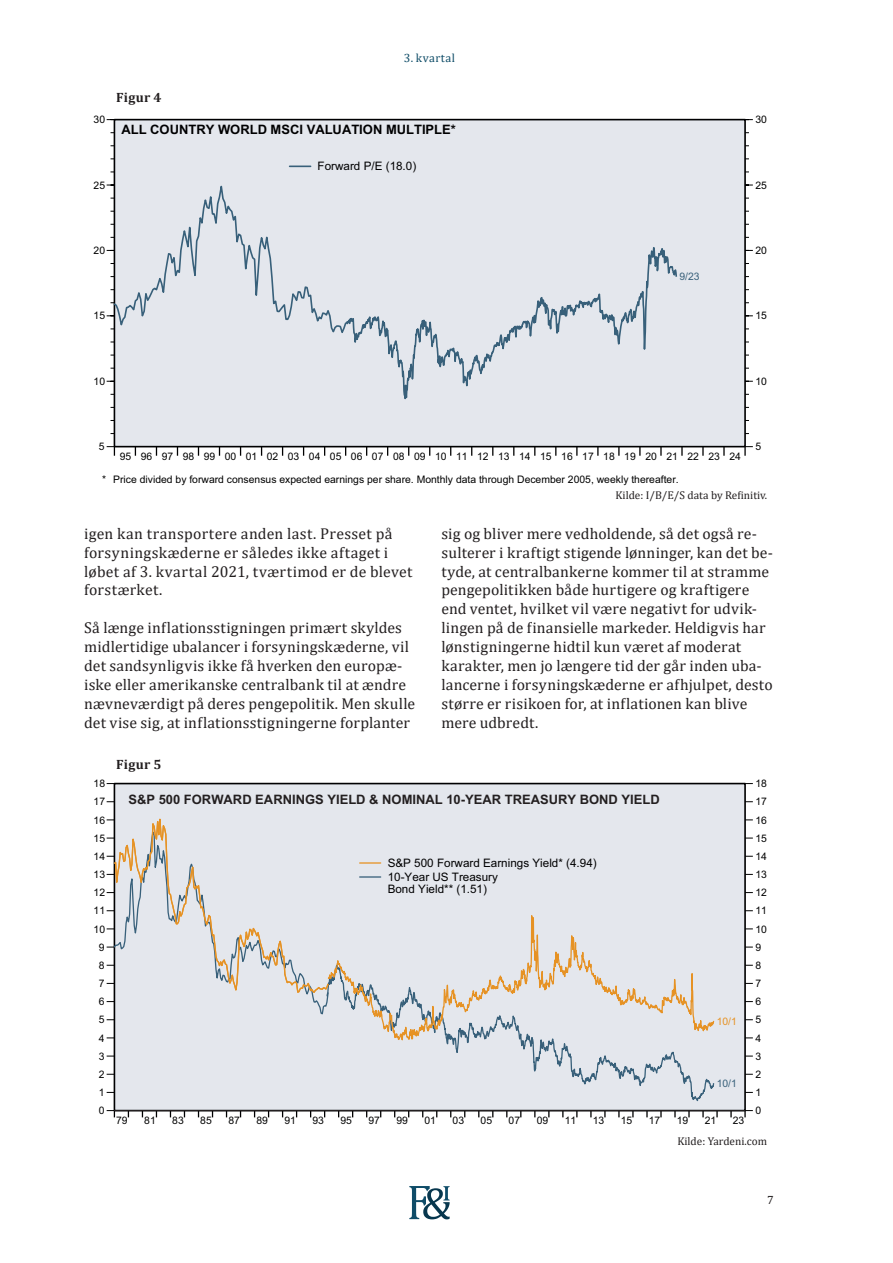
<style>
.page{position:relative;width:893px;height:1263px;background:#fff}
.page>*{position:absolute;margin:0;border:0;box-sizing:border-box;transform-origin:0 0}
.t1{font:15.75px/18.9px "Cambria";letter-spacing:.01em;color:#231f20}
.t2{font:700 13.5px "Cambria";letter-spacing:.02em;color:#231f20}
.t3{font:700 13.05px "Arial";color:#231f20}
.t4{font:700 13.05px "Arial";color:#000001}
.t5{font:12px "Cambria";letter-spacing:.04em;color:#0e4c67}
.t6{font:12px "Cambria";color:#231f20}
.t7{font:11.7px/14px "Arial";color:#000001}
.t8{font:11.25px "Cambria";color:#231f20}
.t9{font:10.35px "Arial";color:#000001}
.t10{font:10.35px "Arial";color:#38607a}
.t11{font:10.35px "Arial";color:#e69224}
</style>
<div class="page">
<svg style="left:409px;top:1186px;width:41px;height:33px"></svg>
<div style="left:114px;top:120px;width:631px;height:327px;background:#e4e7ed"></div>
<svg style="left:639px;top:447px;width:2px;height:9px"></svg>
<svg style="left:618px;top:447px;width:2px;height:9px"></svg>
<svg style="left:597px;top:447px;width:2px;height:9px"></svg>
<svg style="left:576px;top:447px;width:2px;height:9px"></svg>
<svg style="left:723px;top:447px;width:2px;height:9px"></svg>
<svg style="left:702px;top:447px;width:2px;height:9px"></svg>
<svg style="left:681px;top:447px;width:2px;height:9px"></svg>
<svg style="left:660px;top:447px;width:2px;height:9px"></svg>
<svg style="left:744px;top:446px;width:9px;height:10px"></svg>
<svg style="left:107px;top:446px;width:8px;height:10px"></svg>
<div style="left:114px;top:119px;width:632px;height:328px;border:2px solid #000001"></div>
<svg style="left:348px;top:247px;width:329px;height:153px"></svg>
<svg style="left:107px;top:166px;width:241px;height:177px"></svg>
<div style="left:114px;top:783px;width:631px;height:327px;background:#e4e7ed"></div>
<svg style="left:730px;top:1111px;width:2px;height:6px"></svg>
<svg style="left:716px;top:1111px;width:2px;height:6px"></svg>
<svg style="left:744px;top:1110px;width:9px;height:7px"></svg>
<svg style="left:107px;top:1110px;width:8px;height:7px"></svg>
<svg style="left:326px;top:1052px;width:389px;height:61px"></svg>
<svg style="left:113px;top:801px;width:602px;height:251px"></svg>
<hr style="left:114px;top:1110px;width:631px;height:1px;background:#231f20">
<hr style="left:360px;top:876px;width:21px;height:2px;background:#38607a">
<hr style="left:360px;top:862px;width:21px;height:2px;background:#e69224">
<p class="t5" style="left:404px;top:50px;width:53px">3. kvartal</p>
<p class="t2" style="left:116px;top:88px;width:47px">Figur 4</p>
<p class="t9" style="left:94px;top:112px;width:13px">30</p>
<p class="t4" style="left:121px;top:120px;width:336px">ALL COUNTRY WORLD MSCI VALUATION MULTIPLE*</p>
<p class="t7" style="left:318px;top:159px;width:100px">Forward P/E (18.0)</p>
<p class="t9" style="left:755px;top:112px;width:13px">30</p>
<p class="t9" style="left:94px;top:178px;width:13px">25</p>
<p class="t9" style="left:755px;top:178px;width:13px">25</p>
<p class="t9" style="left:94px;top:243px;width:13px">20</p>
<p class="t9" style="left:755px;top:243px;width:13px">20</p>
<p class="t10" style="left:679px;top:270px;width:22px">9/23</p>
<p class="t9" style="left:94px;top:309px;width:13px">15</p>
<p class="t9" style="left:755px;top:309px;width:13px">15</p>
<p class="t9" style="left:94px;top:374px;width:13px">10</p>
<p class="t9" style="left:755px;top:374px;width:13px">10</p>
<p class="t9" style="left:99px;top:439px;width:7px">5</p>
<p class="t9" style="left:120px;top:449px;width:623px">95 96 97 98 99 00 01 02 03 04 05 06 07 08 09 10 11 12 13 14 15 16 17 18 19 20 21 22 23 24</p>
<p class="t9" style="left:102px;top:472px;width:578px">* Price divided by forward consensus expected earnings per share. Monthly data through December 2005, weekly thereafter.</p>
<p class="t9" style="left:755px;top:439px;width:7px">5</p>
<p class="t1" style="left:84px;top:524px;width:330px">igen kan transportere anden last. Presset på forsyningskæderne er således ikke aftaget i løbet af 3. kvartal 2021, tværtimod er de blevet forstærket.</p>
<p class="t1" style="left:84px;top:618px;width:333px">Så længe inflationsstigningen primært skyldes midlertidige ubalancer i forsyningskæderne, vil det sandsynligvis ikke få hverken den europæ&shy;iske eller amerikanske centralbank til at ændre nævneværdigt på deres pengepolitik. Men skulle det vise sig, at inflationsstigningerne forplanter</p>
<p class="t9" style="left:94px;top:776px;width:13px">18</p>
<p class="t2" style="left:116px;top:755px;width:47px">Figur 5</p>
<p class="t8" style="left:615px;top:488px;width:153px">Kilde: I/B/E/S data by Refinitiv.</p>
<p class="t1" style="left:441px;top:524px;width:333px">sig og bliver mere vedholdende, så det også re&shy;sulterer i kraftigt stigende lønninger, kan det be&shy;tyde, at centralbankerne kommer til at stramme pengepolitikken både hurtigere og kraftigere end ventet, hvilket vil være negativt for udvik&shy;lingen på de finansielle markeder. Heldigvis har lønstigningerne hidtil kun været af moderat karakter, men jo længere tid der går inden uba&shy;lancerne i forsyningskæderne er afhjulpet, desto større er risikoen for, at inflationen kan blive mere udbredt.</p>
<p class="t9" style="left:755px;top:776px;width:13px">18</p>
<p class="t9" style="left:94px;top:795px;width:13px">17</p>
<p class="t3" style="left:128px;top:791px;width:533px">S&amp;P 500 FORWARD EARNINGS YIELD &amp; NOMINAL 10-YEAR TREASURY BOND YIELD</p>
<p class="t9" style="left:755px;top:795px;width:13px">17</p>
<p class="t9" style="left:94px;top:813px;width:13px">16</p>
<p class="t9" style="left:755px;top:813px;width:13px">16</p>
<p class="t9" style="left:94px;top:831px;width:13px">15</p>
<p class="t9" style="left:755px;top:831px;width:13px">15</p>
<p class="t9" style="left:94px;top:849px;width:13px">14</p>
<p class="t9" style="left:94px;top:867px;width:13px">13</p>
<p class="t9" style="left:94px;top:885px;width:13px">12</p>
<p class="t7" style="left:388px;top:856px;width:210px">S&amp;P 500 Forward Earnings Yield* (4.94)<br>10-Year US Treasury</p>
<p class="t7" style="left:388px;top:882px;width:101px">Bond Yield** (1.51)</p>
<p class="t9" style="left:755px;top:849px;width:13px">14</p>
<p class="t9" style="left:755px;top:867px;width:13px">13</p>
<p class="t9" style="left:755px;top:885px;width:13px">12</p>
<p class="t9" style="left:94px;top:903px;width:13px">11</p>
<p class="t9" style="left:755px;top:903px;width:13px">11</p>
<p class="t9" style="left:94px;top:922px;width:13px">10</p>
<p class="t9" style="left:755px;top:922px;width:13px">10</p>
<p class="t9" style="left:99px;top:940px;width:7px">9</p>
<p class="t9" style="left:755px;top:940px;width:7px">9</p>
<p class="t9" style="left:99px;top:958px;width:7px">8</p>
<p class="t9" style="left:755px;top:958px;width:7px">8</p>
<p class="t9" style="left:99px;top:976px;width:7px">7</p>
<p class="t9" style="left:755px;top:976px;width:7px">7</p>
<p class="t9" style="left:99px;top:994px;width:7px">6</p>
<p class="t9" style="left:755px;top:994px;width:7px">6</p>
<p class="t9" style="left:99px;top:1012px;width:7px">5</p>
<p class="t11" style="left:717px;top:1014px;width:22px">10/1</p>
<p class="t9" style="left:755px;top:1012px;width:7px">5</p>
<p class="t9" style="left:99px;top:1031px;width:7px">4</p>
<p class="t9" style="left:755px;top:1031px;width:7px">4</p>
<p class="t9" style="left:99px;top:1049px;width:7px">3</p>
<p class="t9" style="left:755px;top:1049px;width:7px">3</p>
<p class="t9" style="left:99px;top:1067px;width:7px">2</p>
<p class="t9" style="left:99px;top:1085px;width:7px">1</p>
<p class="t10" style="left:717px;top:1076px;width:22px">10/1</p>
<p class="t9" style="left:755px;top:1067px;width:7px">2</p>
<p class="t9" style="left:755px;top:1085px;width:7px">1</p>
<p class="t9" style="left:99px;top:1103px;width:7px">0</p>
<p class="t9" style="left:755px;top:1103px;width:7px">0</p>
<p class="t9" style="left:116px;top:1113px;width:13px">79</p>
<p class="t9" style="left:144px;top:1113px;width:13px">81</p>
<p class="t9" style="left:172px;top:1113px;width:13px">83</p>
<p class="t9" style="left:200px;top:1113px;width:13px">85</p>
<p class="t9" style="left:228px;top:1113px;width:13px">87</p>
<p class="t9" style="left:256px;top:1113px;width:13px">89</p>
<p class="t9" style="left:284px;top:1113px;width:13px">91</p>
<p class="t9" style="left:312px;top:1113px;width:13px">93</p>
<p class="t9" style="left:340px;top:1113px;width:13px">95</p>
<p class="t9" style="left:368px;top:1113px;width:13px">97</p>
<p class="t9" style="left:396px;top:1113px;width:13px">99</p>
<p class="t9" style="left:425px;top:1113px;width:13px">01</p>
<p class="t9" style="left:453px;top:1113px;width:13px">03</p>
<p class="t9" style="left:481px;top:1113px;width:13px">05</p>
<p class="t9" style="left:509px;top:1113px;width:13px">07</p>
<p class="t9" style="left:537px;top:1113px;width:13px">09</p>
<p class="t9" style="left:565px;top:1113px;width:13px">11</p>
<p class="t9" style="left:593px;top:1113px;width:13px">13</p>
<p class="t9" style="left:621px;top:1113px;width:13px">15</p>
<p class="t9" style="left:649px;top:1113px;width:13px">17</p>
<p class="t9" style="left:677px;top:1113px;width:13px">19</p>
<p class="t9" style="left:705px;top:1113px;width:13px">21</p>
<p class="t9" style="left:733px;top:1113px;width:13px">23</p>
<p class="t8" style="left:677px;top:1134px;width:91px">Kilde: Yardeni.com</p>
<p class="t6" style="left:767px;top:1193px;width:8px">7</p>
</div>
